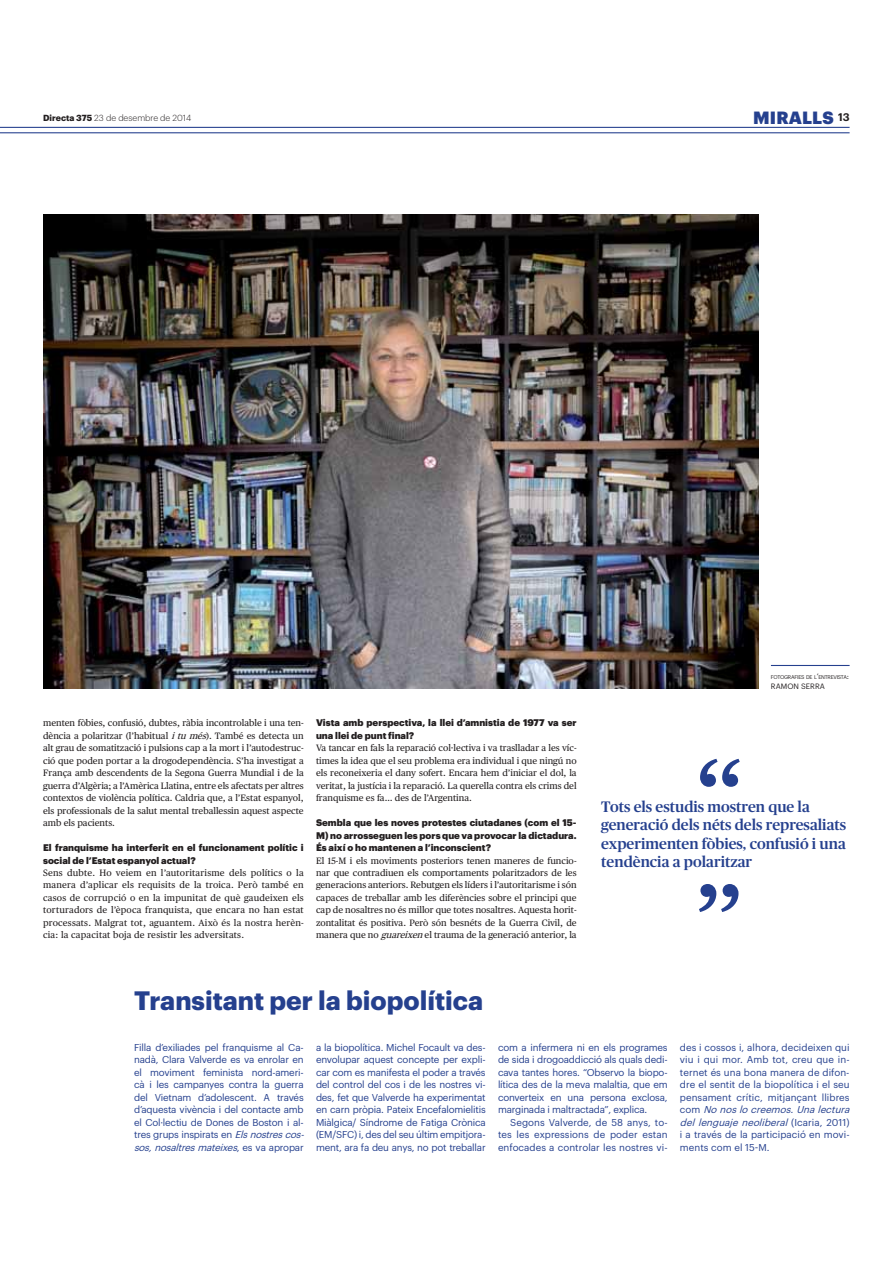
<style>
.page{position:relative;width:893px;height:1263px;background:#fff}
.page>*{position:absolute;margin:0;border:0;box-sizing:border-box;transform-origin:0 0}
.t1{font:107.55px/124.9px "Publico Text";color:#25408e}
.t2{font:700 26.1px "Graphik";color:#25408e}
.t3{font:900 17.4px "Graphik";letter-spacing:.005em;color:#25408e}
.t4{font:500 15.15px/18.3px "Publico";color:#25408e}
.t5{font:9.75px/12.5px "Graphik";letter-spacing:-.02em;color:#25408e;text-align:justify}
.t6{font:9.75px/12.5px "Graphik";letter-spacing:.005em;color:#25408e}
.t7{font:900 9.45px/12.5px "Graphik";color:#231f20}
.t8{font:9.3px/12.5px "Publico Text";color:#231f20;text-align:justify}
.t9{font:300 8.7px "Graphik";color:#231f20}
.t10{font:7.65px "Graphik";letter-spacing:.005em;color:#231f20}
.t11{font:5.25px "Graphik";letter-spacing:-.045em;color:#231f20}
.s1{font-weight:700}
.s2{font-style:italic}
.s3{font-size:7.65px}
</style>
<div class="page">
<hr style="left:0;top:127px;width:849px;height:1px;background:#25408e">
<hr style="left:0;top:132px;width:849px;height:1px;background:#25408e">
<img style="left:43px;top:214px;width:715px;height:475px">
<hr style="left:771px;top:665px;width:78px;height:1px;background:#25408e">
<p class="t9" style="left:43px;top:114px;width:150px"><span class="s1">Directa 375</span> 23 de desembre de 2014</p>
<h3 class="t3" style="left:753px;top:111px;width:98px">MIRALLS <sup>13</sup></h3>
<p class="t8" style="left:43px;top:717px;width:262px">menten fòbies, confusió, dubtes, ràbia incontrolable i una ten&shy;dència a polaritzar (l’habitual <span class="s2">i tu més</span>). També es detecta un alt grau de somatització i pulsions cap a la mort i l’autodestruc&shy;ció que poden portar a la drogodependència. S’ha investigat a França amb descendents de la Segona Guerra Mundial i de la guerra d’Algèria; a l’Amèrica Llatina, entre els afectats per altres contextos de violència política. Caldria que, a l’Estat espanyol, els professionals de la salut mental treballessin aquest aspecte amb els pacients.</p>
<p class="t7" style="left:43px;top:842px;width:262px">El franquisme ha interferit en el funcionament polític i social de l’Estat espanyol actual?</p>
<p class="t8" style="left:43px;top:867px;width:262px">Sens dubte. Ho veiem en l’autoritarisme dels polítics o la manera d’aplicar els requisits de la troica. Però també en casos de corrupció o en la impunitat de què gaudeixen els torturadors de l’època franquista, que encara no han estat processats. Malgrat tot, aguantem. Això és la nostra herèn&shy;cia: la capacitat boja de resistir les adversitats.</p>
<p class="t7" style="left:316px;top:717px;width:262px">Vista amb perspectiva, la llei d’amnistia de 1977 va ser una llei de punt final?</p>
<p class="t8" style="left:316px;top:742px;width:262px">Va tancar en fals la reparació col·lectiva i va traslladar a les víc&shy;times la idea que el seu problema era individual i que ningú no els reconeixeria el dany sofert. Encara hem d’iniciar el dol, la veritat, la justícia i la reparació. La querella contra els crims del franquisme es fa… des de l’Argentina.</p>
<p class="t7" style="left:316px;top:817px;width:262px;text-align:justify">Sembla que les noves protestes ciutadanes (com el 15- M) no arrosseguen les pors que va provocar la dictadura.<br>És així o ho mantenen a l’inconscient?</p>
<p class="t8" style="left:316px;top:855px;width:262px">El 15-M i els moviments posteriors tenen maneres de funcio&shy;nar que contradiuen els comportaments polaritzadors de les generacions anteriors. Rebutgen els líders i l’autoritarisme i són capaces de treballar amb les diferències sobre el principi que cap de nosaltres no és millor que totes nosaltres. Aquesta horit&shy;zontalitat és positiva. Però són besnéts de la Guerra Civil, de manera que no <span class="s2">guareixen</span> el trauma de la generació anterior, la</p>
<h2 class="t2" style="left:134px;top:990px;width:351px">Transitant per la biopolítica</h2>
<p class="t11" style="left:771px;top:675px;width:79px">FOTOGRAFIES DE L<span class="s3">’</span>ENTREVISTA<span class="s3">:</span></p>
<p class="t10" style="left:771px;top:683px;width:56px">RAMON SERRA</p>
<h1 class="t1" style="left:692px;top:743px;width:55px">“ ”</h1>
<h3 class="t4" style="left:601px;top:799px;width:246px">Tots els estudis mostren que la generació dels néts dels represaliats experimenten fòbies, confusió i una tendència a polaritzar</h3>
<p class="t5" style="left:134px;top:1042px;width:174px;text-align:left">Filla d’exiliades pel franquisme al Ca&shy;nadà, Clara Valverde es va enrolar en el moviment feminista nord-ameri&shy;cà i les campanyes contra la guerra del Vietnam d’adolescent. A través d’aquesta vivència i del contacte amb el Col·lectiu de Dones de Boston i al&shy;tres grups inspirats en <span class="s2">Elsnostrescos&shy;sos,nosaltresmateixes</span>, e s v a a p r o p a r</p>
<p class="t5" style="left:316px;top:1042px;width:171px">a la biopolítica. Michel Focault va des&shy;envolupar aquest concepte per expli&shy;car com es manifesta el poder a través del control del cos i de les nostres vi&shy;des, fet que Valverde ha experimentat en carn pròpia. Pateix Encefalomielitis Miàlgica/ Síndrome de Fatiga Crònica (EM/SFC) i, des del seu últim empitjora&shy;ment, ara fa deu anys, no pot treballar</p>
<p class="t5" style="left:498px;top:1042px;width:171px">com a infermera ni en els programes de sida i drogoaddicció als quals dedi&shy;cava tantes hores. “Observo la biopo&shy;lítica des de la meva malaltia, que em converteix en una persona exclosa, marginada i maltractada”, explica.</p>
<p class="t5" style="left:498px;top:1117px;width:171px;text-indent:12px">Segons Valverde, de 58 anys, to&shy;tes les expressions de poder estan enfocades a controlar les nostres vi-</p>
<p class="t6" style="left:680px;top:1042px;width:174px">des i cossos i, alhora, decideixen qui viu i qui mor. Amb tot, creu que in&shy;ternet és una bona manera de difon&shy;dre el sentit de la biopolítica i el seu pensament crític, mitjançant llibres c o m <span class="s2">No nos lo creemos.Una lectura del lenguaje neoliberal</span> ( I c a r i a , 2 0 1 1 ) i a través de la participació en movi&shy;ments com el 15-M.</p>
</div>
